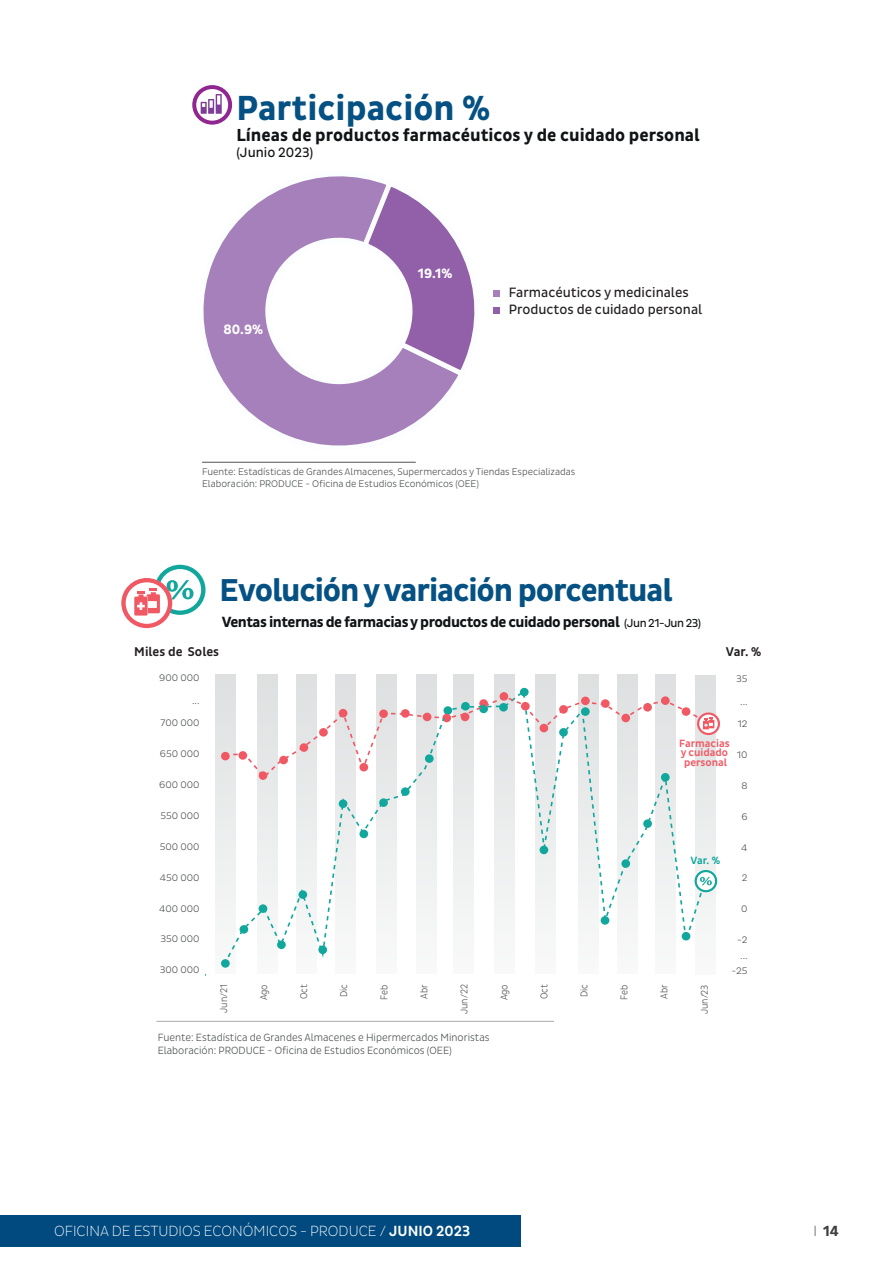
<style>
.page{position:relative;width:893px;height:1263px;background:#fff}
.page>*{position:absolute;margin:0;border:0;box-sizing:border-box;transform-origin:0 0}
.t1{font:700 35.4px "Pluto Sans Cond";color:#055183}
.t2{font:700 32.25px "Pluto Sans Cond";letter-spacing:-.035em;color:#055183}
.t3{font:700 17.7px "Pluto Sans Cond";color:#111416}
.t4{font:700 15px "Pluto Sans Cond";letter-spacing:-.035em;color:#111416}
.t5{font:300 15px "Pluto Sans Cond Ex";color:#fff}
.t6{font:700 15px "Pluto Sans Cond";color:#3e3e3f}
.t7{font:13.8px "Pluto Sans Cond";color:#231f20}
.t8{font:13.8px "Pluto Sans Cond";color:#111416}
.t9{font:700 13.8px "Pluto Sans Cond";color:#fff}
.t10{font:500 12.9px "Pluto Sans Cond";letter-spacing:-.005em;color:#231f20}
.t11{font:500 10.8px/9.6px "Pluto Sans Cond";color:#f05964;text-align:center}
.t12{font:500 10.8px "Pluto Sans Cond";color:#12a79d}
.t13{font:300 10.65px/12.8px "Pluto Sans Cond";color:#4f5252}
.t14{font:300 10.05px "Pluto Sans Cond";color:#4f5252;scale:.92 1}
.t15{font:300 9.9px/11.9px "Pluto Sans Cond";color:#4f5252}
.t16{font:300 9.6px/15.5px "Pluto Sans Cond";color:#4f5252;text-align:right;scale:1.08 1}
.s1{font-weight:400;font-size:11.85px}
.s2{font-family:"Pluto Sans Cond";font-weight:500}
.s3{font-family:"Pluto Sans Cond Ex";font-weight:300}
</style>
<div class="page">
<div style="left:0;top:1215px;width:520px;height:32px;background:#004a7f"></div>
<hr style="left:892px;top:1215px;width:1px;height:32px;background:#004a7f">
<svg style="left:194px;top:87px;width:36px;height:36px"></svg>
<div style="left:192px;top:85px;width:40px;height:40px;border:4px solid #90268f;border-radius:50%"></div>
<svg style="left:201px;top:94px;width:21px;height:20px"></svg>
<svg style="left:202px;top:176px;width:244px;height:287px"></svg>
<svg style="left:256px;top:177px;width:244px;height:217px"></svg>
<svg style="left:215px;top:674px;width:505px;height:287px"></svg>
<div style="left:155px;top:565px;width:50px;height:50px;border:4px solid #12a79d;border-radius:50%"></div>
<svg style="left:167px;top:580px;width:27px;height:19px"></svg>
<svg style="left:124px;top:580px;width:46px;height:46px"></svg>
<div style="left:121px;top:578px;width:51px;height:50px;border:4px solid #f05964;border-radius:50%"></div>
<svg style="left:134px;top:588px;width:26px;height:28px"></svg>
<hr style="left:156px;top:1021px;width:398px;height:1px;background:#a8a9ad">
<svg style="left:222px;top:688px;width:486px;height:279px"></svg>
<svg style="left:696px;top:871px;width:20px;height:20px"></svg>
<div style="left:695px;top:870px;width:22px;height:22px;border:2px solid #12a79d;border-radius:50%"></div>
<svg style="left:700px;top:877px;width:12px;height:8px"></svg>
<svg style="left:698px;top:713px;width:21px;height:21px"></svg>
<div style="left:697px;top:712px;width:23px;height:23px;border:2px solid #f05964;border-radius:50%"></div>
<svg style="left:223px;top:695px;width:491px;height:84px"></svg>
<div style="left:298px;top:890px;width:9px;height:9px;background:#12a79d;border-radius:50%"></div>
<div style="left:300px;top:743px;width:8px;height:9px;background:#f05964;border-radius:50%"></div>
<div style="left:319px;top:728px;width:9px;height:9px;background:#f05964;border-radius:50%"></div>
<div style="left:318px;top:945px;width:9px;height:9px;background:#12a79d;border-radius:50%"></div>
<div style="left:521px;top:702px;width:9px;height:8px;background:#f05964;border-radius:50%"></div>
<p class="t1" style="left:236px;top:87px;width:255px">Participación %</p>
<p class="t3" style="left:236px;top:125px;width:465px">Líneas de productos farmacéuticos y de cuidado personal</p>
<p class="t8" style="left:236px;top:145px;width:78px">(Junio 2023)</p>
<p class="t9" style="left:224px;top:322px;width:41px">80.9%</p>
<p class="t9" style="left:418px;top:266px;width:36px">19.1%</p>
<p class="t7" style="left:509px;top:284px;width:181px">Farmacéuticos y medicinales</p>
<p class="t7" style="left:509px;top:302px;width:195px">Productos de cuidado personal</p>
<p class="t15" style="left:202px;top:466px;width:375px">Fuente: Estadísticas de Grandes Almacenes, Supermercados y Tiendas Especializadas<br>Elaboración: PRODUCE - Oficina de Estudios Económicos (OEE)</p>
<p class="t2" style="left:220px;top:572px;width:455px">Evolución y variación porcentual</p>
<p class="t4" style="left:222px;top:613px;width:481px">Ventas internas de farmacias y productos de cuidado personal <span class="s1">(Jun 21-Jun 23)</span></p>
<p class="t10" style="left:134px;top:644px;width:86px">Miles de Soles</p>
<p class="t10" style="left:726px;top:644px;width:37px">Var. %</p>
<p class="t16" style="left:159px;top:670px;width:39px">900 000</p>
<p class="t16" style="left:192px;top:693px;width:8px">...</p>
<p class="t16" style="left:160px;top:715px;width:38px">700 000</p>
<p class="t16" style="left:160px;top:746px;width:38px">650 000</p>
<p class="t16" style="left:159px;top:777px;width:39px">600 000</p>
<p class="t16" style="left:160px;top:808px;width:38px">550 000</p>
<p class="t16" style="left:160px;top:839px;width:38px">500 000</p>
<p class="t16" style="left:160px;top:870px;width:38px">450 000</p>
<p class="t16" style="left:159px;top:901px;width:39px">400 000</p>
<p class="t16" style="left:160px;top:931px;width:38px">350 000</p>
<p class="t16" style="left:160px;top:962px;width:38px">300 000</p>
<p class="t16" style="left:736px;top:671px;width:12px">35</p>
<p class="t16" style="left:740px;top:694px;width:8px">...</p>
<p class="t16" style="left:738px;top:716px;width:11px">12</p>
<p class="t16" style="left:737px;top:747px;width:11px">10</p>
<p class="t16" style="left:741px;top:778px;width:7px">8</p>
<p class="t16" style="left:741px;top:809px;width:7px">6</p>
<p class="t16" style="left:741px;top:840px;width:7px">4</p>
<p class="t16" style="left:742px;top:870px;width:7px">2</p>
<p class="t16" style="left:741px;top:901px;width:7px">0</p>
<p class="t16" style="left:732px;top:932px;width:16px">-2 ... -25</p>
<p class="t11" style="left:679px;top:738px;width:52px">Farmacias y cuidado personal</p>
<p class="t12" style="left:690px;top:854px;width:31px">Var. %</p>
<p class="t14" style="left:218px;top:1013px;width:32px;rotate:-90deg">Jun/21</p>
<p class="t14" style="left:258px;top:1000px;width:19px;rotate:-90deg">Ago</p>
<p class="t14" style="left:298px;top:999px;width:18px;rotate:-90deg">Oct</p>
<p class="t14" style="left:338px;top:997px;width:16px;rotate:-90deg">Dic</p>
<p class="t14" style="left:378px;top:999px;width:18px;rotate:-90deg">Feb</p>
<p class="t14" style="left:418px;top:998px;width:17px;rotate:-90deg">Abr</p>
<p class="t14" style="left:458px;top:1014px;width:34px;rotate:-90deg">Jun/22</p>
<p class="t14" style="left:498px;top:1000px;width:19px;rotate:-90deg">Ago</p>
<p class="t14" style="left:538px;top:999px;width:18px;rotate:-90deg">Oct</p>
<p class="t14" style="left:578px;top:997px;width:16px;rotate:-90deg">Dic</p>
<p class="t14" style="left:618px;top:999px;width:18px;rotate:-90deg">Feb</p>
<p class="t14" style="left:658px;top:998px;width:17px;rotate:-90deg">Abr</p>
<p class="t14" style="left:699px;top:1014px;width:34px;rotate:-90deg">Jun/23</p>
<p class="t13" style="left:158px;top:1031px;width:333px">Fuente: Estadística de Grandes Almacenes e Hipermercados Minoristas<br>Elaboración: PRODUCE - Oficina de Estudios Económicos (OEE)</p>
<h3 class="t5" style="left:54px;top:1222px;width:418px">OFICINA DE ESTUDIOS ECONÓMICOS - PRODUCE / <span class="s2">JUNIO 2023</span></h3>
<h3 class="t6" style="left:813px;top:1222px;width:27px"><span class="s3">I</span> 14</h3>
</div>
